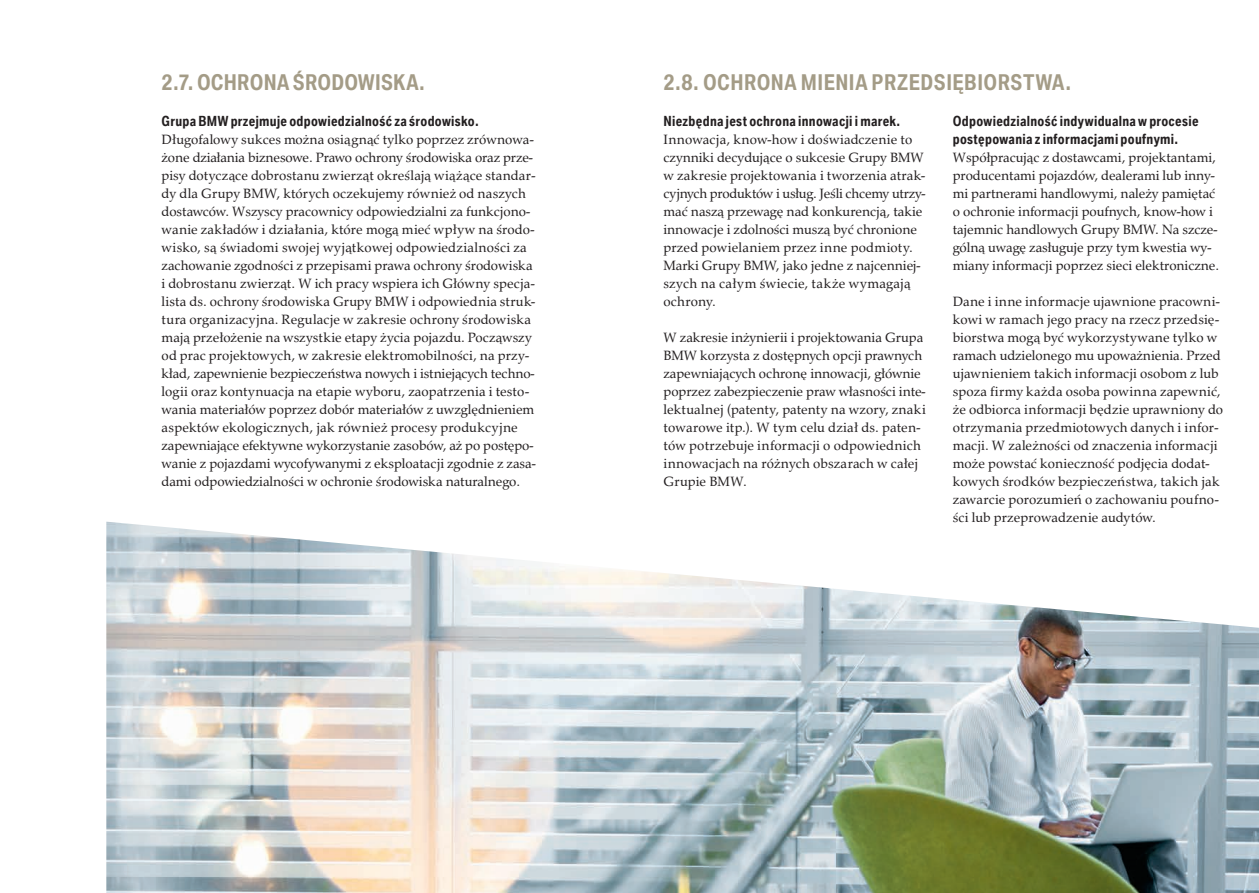
<style>
.page{position:relative;width:1259px;height:893px;background:#fff}
.page>*{position:absolute;margin:0;border:0;box-sizing:border-box;transform-origin:0 0}
.t1{font:700 21px "BMW Group Condensed";letter-spacing:.01em;color:#a49c87}
.t2{font:13.5px/18px "BMW Group Serif";color:#231f20}
.t3{font:700 13.5px/18px "BMW Group Condensed";letter-spacing:.015em;color:#231f20}
</style>
<div class="page">
<img style="left:106px;top:522px;width:1153px;height:371px">
<h1 class="t1" style="left:162px;top:68px;width:265px">2.7. OCHRONA ŚRODOWISKA.</h1>
<h1 class="t1" style="left:663px;top:68px;width:409px">2.8. OCHRONA MIENIA PRZEDSIĘBIORSTWA.</h1>
<p class="t3" style="left:162px;top:112px;width:319px">Grupa BMW przejmuje odpowiedzialność za środowisko.</p>
<p class="t2" style="left:162px;top:130px;width:375px">Długofalowy sukces można osiągnąć tylko poprzez zrównowa&shy;żone działania biznesowe. Prawo ochrony środowiska oraz prze&shy;pisy dotyczące dobrostanu zwierząt określają wiążące standar&shy;dy dla Grupy BMW, których oczekujemy również od naszych dostawców. Wszyscy pracownicy odpowiedzialni za funkcjono&shy;wanie zakładów i działania, które mogą mieć wpływ na środo&shy;wisko, są świadomi swojej wyjątkowej odpowiedzialności za zachowanie zgodności z przepisami prawa ochrony środowiska i dobrostanu zwierząt. W ich pracy wspiera ich Główny specja&shy;lista ds. ochrony środowiska Grupy BMW i odpowiednia struk&shy;tura organizacyjna. Regulacje w zakresie ochrony środowiska mają przełożenie na wszystkie etapy życia pojazdu. Począwszy od prac projektowych, w zakresie elektromobilności, na przy&shy;kład, zapewnienie bezpieczeństwa nowych i istniejących techno&shy;logii oraz kontynuacja na etapie wyboru, zaopatrzenia i testo&shy;wania materiałów poprzez dobór materiałów z uwzględnieniem aspektów ekologicznych, jak również procesy produkcyjne zapewniające efektywne wykorzystanie zasobów, aż po postępo&shy;wanie z pojazdami wycofywanymi z eksploatacji zgodnie z zasa&shy;dami odpowiedzialności w ochronie środowiska naturalnego.</p>
<p class="t3" style="left:952px;top:111px;width:247px">Odpowiedzialność indywidualna w procesie postępowania z informacjami poufnymi.</p>
<p class="t2" style="left:952px;top:147px;width:268px">Współpracując z dostawcami, projektantami, producentami pojazdów, dealerami lub inny&shy;mi partnerami handlowymi, należy pamiętać o ochronie informacji poufnych, know-how i tajemnic handlowych Grupy BMW. Na szcze&shy;gólną uwagę zasługuje przy tym kwestia wy&shy;miany informacji poprzez sieci elektroniczne.</p>
<p class="t2" style="left:952px;top:291px;width:272px">Dane i inne informacje ujawnione pracowni&shy;kowi w ramach jego pracy na rzecz przedsię&shy;biorstwa mogą być wykorzystywane tylko w ramach udzielonego mu upoważnienia. Przed ujawnieniem takich informacji osobom z lub spoza firmy każda osoba powinna zapewnić, że odbiorca informacji będzie uprawniony do otrzymania przedmiotowych danych i infor&shy;macji. W zależności od znaczenia informacji może powstać konieczność podjęcia dodat&shy;kowych środków bezpieczeństwa, takich jak zawarcie porozumień o zachowaniu poufno&shy;ści lub przeprowadzenie audytów.</p>
<p class="t3" style="left:663px;top:112px;width:238px">Niezbędna jest ochrona innowacji i marek.</p>
<p class="t2" style="left:663px;top:130px;width:263px">Innowacja, know-how i doświadczenie to czynniki decydujące o sukcesie Grupy BMW w zakresie projektowania i tworzenia atrak&shy;cyjnych produktów i usług. Jeśli chcemy utrzy&shy;mać naszą przewagę nad konkurencją, takie innowacje i zdolności muszą być chronione przed powielaniem przez inne podmioty.<br>Marki Grupy BMW, jako jedne z najcenniej&shy;szych na całym świecie, także wymagają ochrony.</p>
<p class="t2" style="left:663px;top:328px;width:264px">W zakresie inżynierii i projektowania Grupa BMW korzysta z dostępnych opcji prawnych zapewniających ochronę innowacji, głównie poprzez zabezpieczenie praw własności inte&shy;lektualnej (patenty, patenty na wzory, znaki towarowe itp.). W tym celu dział ds. paten&shy;tów potrzebuje informacji o odpowiednich innowacjach na różnych obszarach w całej Grupie BMW.</p>
</div>
